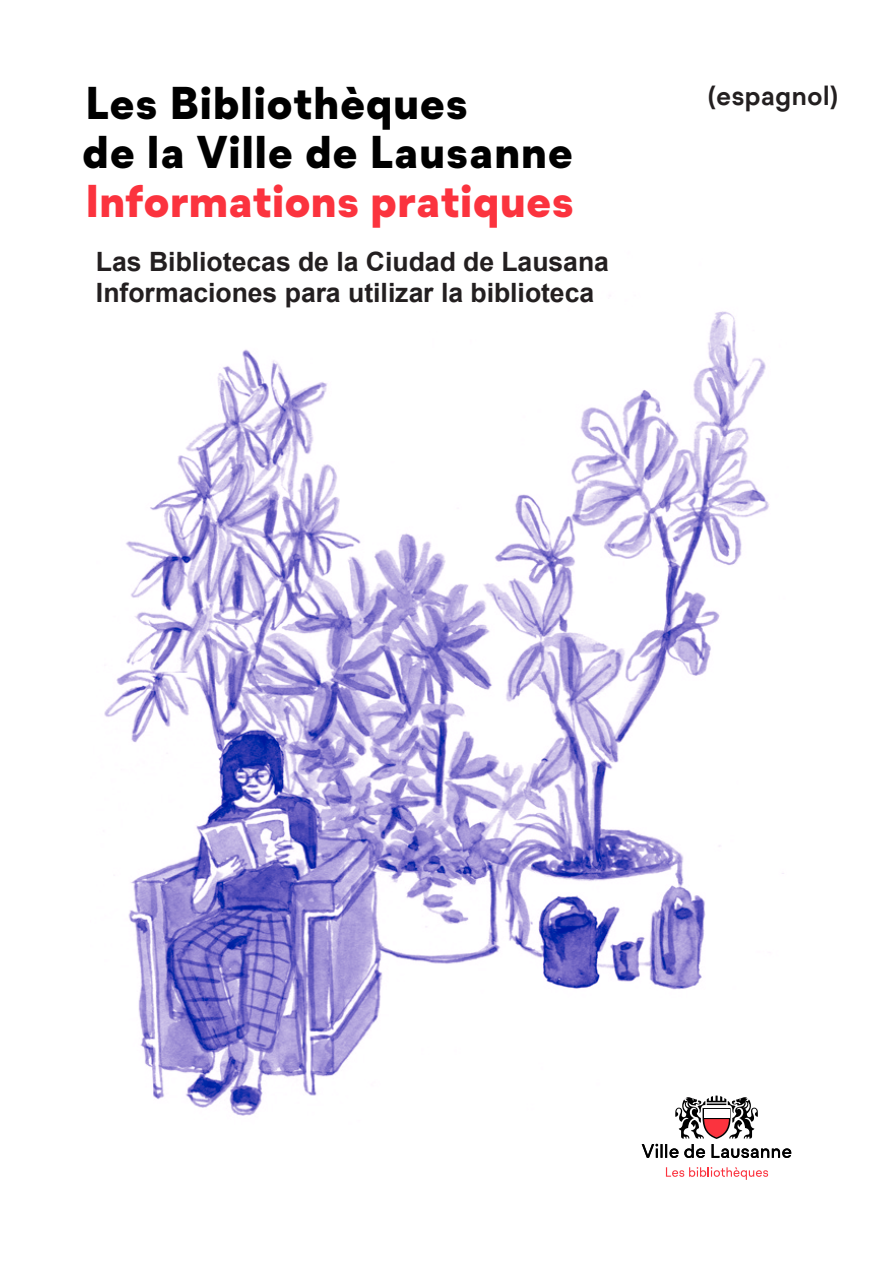
<style>
.page{position:relative;width:893px;height:1263px;background:#fff}
.page>*{position:absolute;margin:0;border:0;box-sizing:border-box;transform-origin:0 0}
.t1{font:900 44.7px/48.8px "Lausanne";letter-spacing:.01em;color:#000}
.t2{font:900 44.7px "Lausanne";letter-spacing:-.005em;color:#fb333e}
.t3{font:700 27px "Lausanne";color:#231f20}
.t4{font:700 26.55px/30.8px "Arial";color:#231f20}
</style>
<div class="page">
<img style="left:104px;top:311px;width:680px;height:805px">
<svg style="left:666px;top:1167px;width:102px;height:13px"></svg>
<svg style="left:642px;top:1095px;width:149px;height:63px"></svg>
<div style="left:704px;top:1109px;width:25px;height:9px;background:#fff"></div>
<h1 class="t1" style="left:82px;top:81px;width:492px">Les Bibliothèques<br>de la Ville de Lausanne</h1>
<h1 class="t2" style="left:85px;top:168px;width:490px">Informations pratiques</h1>
<p class="t4" style="left:96px;top:247px;width:515px">Las Bibliotecas de la Ciudad de Lausana<br>Informaciones para utilizar la biblioteca</p>
<p class="t3" style="left:707px;top:76px;width:133px">(espagnol)</p>
</div>
